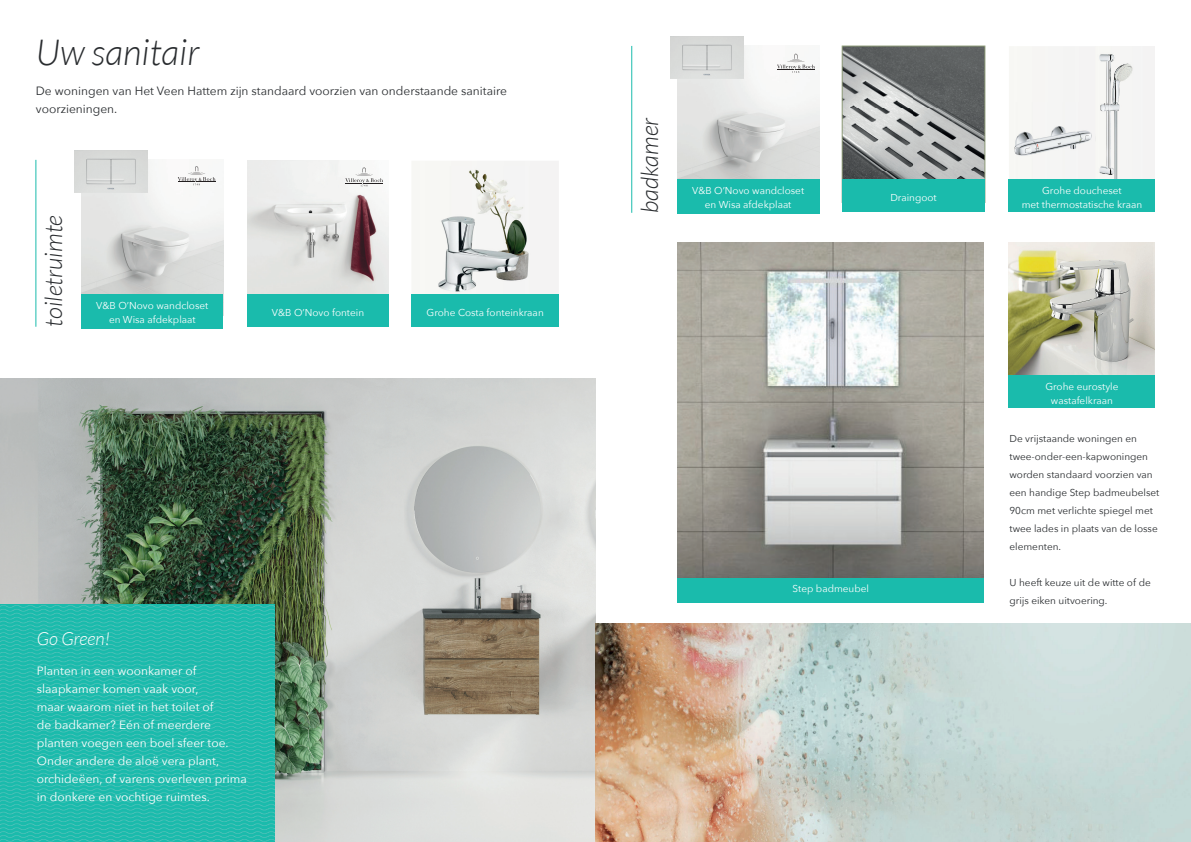
<style>
.page{position:relative;width:1191px;height:842px;background:#fff}
.page>*{position:absolute;margin:0;border:0;box-sizing:border-box;transform-origin:0 0}
.t1{font:italic 300 36px "Lato";color:#292c2f}
.t2{font:italic 300 24px "Lato";color:#292c2f}
.t3{font:italic 300 18px "Lato";color:#fff}
.t4{font:12px/18px "Avenir Next";color:#fff}
.t5{font:12px/18px "Avenir Next";color:#292c2f}
.t6{font:10px/18px "Avenir Next";color:#292c2f}
.t7{font:10px/14px "Avenir Next";color:#fff;text-align:center}
</style>
<div class="page">
<img style="left:844px;top:48px;width:139px;height:131px">
<div style="left:842px;top:46px;width:143px;height:157px;border:1px solid #8d9b77"></div>
<img style="left:81px;top:160px;width:142px;height:134px">
<img style="left:74px;top:150px;width:73px;height:42px">
<img style="left:247px;top:161px;width:142px;height:133px">
<div style="left:412px;top:161px;width:147px;height:133px;background:#f5f5f4"></div>
<img style="left:426px;top:167px;width:118px;height:127px">
<div style="left:81px;top:294px;width:142px;height:34px;background:#1abbac"></div>
<div style="left:247px;top:294px;width:142px;height:33px;background:#1abbac"></div>
<div style="left:411px;top:294px;width:148px;height:33px;background:#1abbac"></div>
<hr style="left:35px;top:160px;width:1px;height:167px;background:#1abbac">
<img style="left:0;top:378px;width:595px;height:464px">
<img style="left:677px;top:46px;width:142px;height:133px">
<img style="left:670px;top:36px;width:73px;height:42px">
<svg style="left:1009px;top:46px;width:145px;height:133px"></svg>
<img style="left:1014px;top:102px;width:77px;height:77px">
<hr style="left:631px;top:46px;width:1px;height:167px;background:#1abbac">
<div style="left:842px;top:179px;width:143px;height:33px;background:#1abbac"></div>
<div style="left:1009px;top:179px;width:146px;height:33px;background:#1abbac"></div>
<div style="left:677px;top:570px;width:307px;height:33px;background:#1abbac"></div>
<div style="left:677px;top:179px;width:142px;height:34px;background:#1abbac"></div>
<img style="left:595px;top:624px;width:596px;height:218px">
<img style="left:0;top:605px;width:275px;height:237px">
<svg style="left:178px;top:166px;width:37px;height:19px"></svg>
<svg style="left:345px;top:167px;width:38px;height:19px"></svg>
<svg style="left:777px;top:54px;width:37px;height:19px"></svg>
<img style="left:677px;top:243px;width:307px;height:334px">
<img style="left:1009px;top:242px;width:145px;height:133px">
<div style="left:1009px;top:375px;width:146px;height:33px;background:#1abbac"></div>
<h1 class="t1" style="left:36px;top:33px;width:165px">Uw sanitair</h1>
<p class="t5" style="left:36px;top:81px;width:473px">De woningen van Het Veen Hattem zijn standaard voorzien van onderstaande sanitaire voorzieningen.</p>
<h2 class="t2" style="left:41px;top:327px;width:114px;rotate:-90deg">toiletruimte</h2>
<p class="t7" style="left:96px;top:299px;width:114px">V&amp;B O’Novo wandcloset en Wisa afdekplaat</p>
<p class="t7" style="left:272px;top:305px;width:94px">V&amp;B O’Novo fontein</p>
<p class="t7" style="left:426px;top:305px;width:119px">Grohe Costa fonteinkraan</p>
<h3 class="t3" style="left:37px;top:629px;width:75px">Go Green!</h3>
<p class="t4" style="left:37px;top:661px;width:211px">Planten in een woonkamer of slaapkamer komen vaak voor,<br>maar waarom niet in het toilet of<br>de badkamer? Eén of meerdere planten voegen een boel sfeer toe.<br>Onder andere de aloë vera plant, orchideëen, of varens overleven prima in donkere en vochtige ruimtes.</p>
<h2 class="t2" style="left:636px;top:213px;width:97px;rotate:-90deg">badkamer</h2>
<p class="t7" style="left:692px;top:183px;width:114px">V&amp;B O’Novo wandcloset en Wisa afdekplaat</p>
<p class="t7" style="left:890px;top:190px;width:48px">Draingoot</p>
<p class="t7" style="left:1021px;top:183px;width:122px">Grohe doucheset<br>met thermostatische kraan</p>
<p class="t7" style="left:792px;top:581px;width:78px">Step badmeubel</p>
<p class="t7" style="left:1045px;top:379px;width:75px">Grohe eurostyle wastafelkraan</p>
<p class="t6" style="left:1009px;top:429px;width:151px">De vrijstaande woningen en twee-onder-een-kapwoningen worden standaard voorzien van een handige Step badmeubelset<br>90cm met verlichte spiegel met twee lades in plaats van de losse elementen.</p>
<p class="t6" style="left:1009px;top:573px;width:143px">U heeft keuze uit de witte of de grijs eiken uitvoering.</p>
</div>
